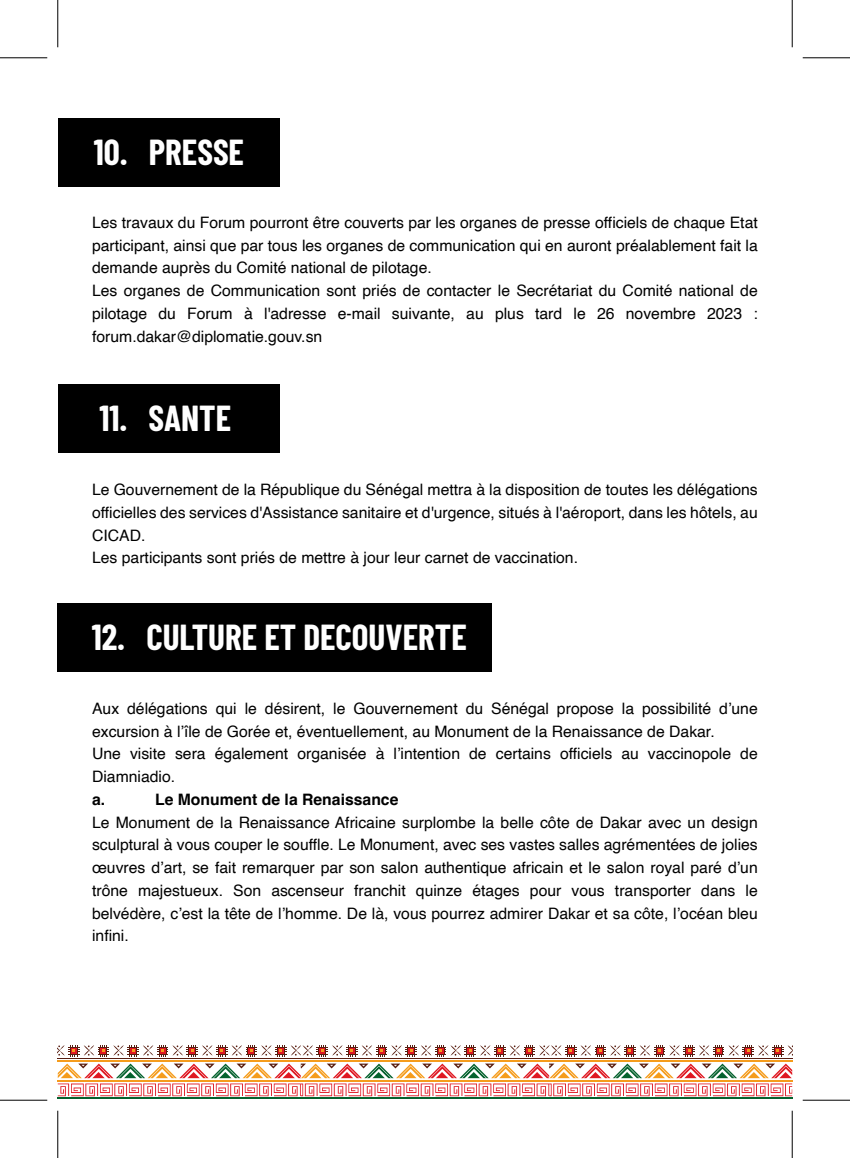
<style>
.page{position:relative;width:850px;height:1158px;background:#fff}
.page>*{position:absolute;margin:0;border:0;box-sizing:border-box;transform-origin:0 0}
.t1{font:700 35.35px "Barlow Condensed";color:#fff}
.t2{font:15.75px/22.8px "Helvetica";color:#000}
.t3{font:700 15.75px "Helvetica";color:#000}
</style>
<div class="page">
<hr style="left:58px;top:1080px;width:243px;height:1px;background:#f59c1c">
<hr style="left:58px;top:1060px;width:243px;height:1px;background:#f59c1c">
<hr style="left:58px;top:1057px;width:243px;height:1px;background:#571d10">
<hr style="left:58px;top:1097px;width:243px;height:2px;background:#05622e">
<hr style="left:301px;top:1080px;width:248px;height:1px;background:#f59c1c">
<hr style="left:301px;top:1060px;width:248px;height:1px;background:#f59c1c">
<hr style="left:301px;top:1057px;width:248px;height:1px;background:#571d10">
<hr style="left:301px;top:1097px;width:248px;height:2px;background:#05622e">
<svg style="left:58px;top:1083px;width:734px;height:13px"></svg>
<hr style="left:549px;top:1080px;width:243px;height:1px;background:#f59c1c">
<hr style="left:549px;top:1060px;width:243px;height:1px;background:#f59c1c">
<hr style="left:549px;top:1057px;width:243px;height:1px;background:#571d10">
<hr style="left:549px;top:1097px;width:243px;height:2px;background:#05622e">
<svg style="left:58px;top:1063px;width:734px;height:14px"></svg>
<svg style="left:58px;top:1045px;width:735px;height:11px"></svg>
<div style="left:58px;top:118px;width:221px;height:69px;background:#000"></div>
<div style="left:58px;top:384px;width:221px;height:69px;background:#000"></div>
<div style="left:58px;top:603px;width:434px;height:69px;background:#000"></div>
<hr style="left:0;top:57px;width:47px;height:1px;background:#000">
<hr style="left:802px;top:57px;width:48px;height:1px;background:#000">
<hr style="left:0;top:1099px;width:47px;height:1px;background:#000">
<hr style="left:802px;top:1099px;width:48px;height:1px;background:#000">
<hr style="left:57px;top:0;width:1px;height:47px;background:#000">
<hr style="left:57px;top:1110px;width:1px;height:47px;background:#000">
<hr style="left:792px;top:0;width:1px;height:47px;background:#000">
<hr style="left:792px;top:1110px;width:1px;height:47px;background:#000">
<h1 class="t1" style="left:94px;top:127px;width:152px">10. PRESSE</h1>
<p class="t2" style="left:92px;top:211px;width:667px">Les travaux du Forum pourront être couverts par les organes de presse officiels de chaque Etat participant, ainsi que par tous les organes de communication qui en auront préalablement fait la demande auprès du Comité national de pilotage.<br>Les organes de Communication sont priés de contacter le Secrétariat du Comité national de pilotage du Forum à l'adresse e-mail suivante, au plus tard le 26 novembre 2023 : forum.dakar@diplomatie.gouv.sn</p>
<h1 class="t1" style="left:100px;top:393px;width:133px">11. SANTE</h1>
<p class="t2" style="left:92px;top:478px;width:667px">Le Gouvernement de la République du Sénégal mettra à la disposition de toutes les délégations officielles des services d'Assistance sanitaire et d'urgence, situés à l'aéroport, dans les hôtels, au CICAD.<br>Les participants sont priés de mettre à jour leur carnet de vaccination.</p>
<h1 class="t1" style="left:92px;top:612px;width:377px">12. CULTURE ET DECOUVERTE</h1>
<p class="t2" style="left:92px;top:697px;width:667px">Aux délégations qui le désirent, le Gouvernement du Sénégal propose la possibilité d’une excursion à l’île de Gorée et, éventuellement, au Monument de la Renaissance de Dakar.<br>Une visite sera également organisée à l’intention de certains officiels au vaccinopole de Diamniadio.</p>
<p class="t3" style="left:92px;top:789px;width:15px">a.</p>
<p class="t3" style="left:155px;top:789px;width:245px">Le Monument de la Renaissance</p>
<p class="t2" style="left:92px;top:811px;width:667px;text-align:justify">Le Monument de la Renaissance Africaine surplombe la belle côte de Dakar avec un design sculptural à vous couper le souffle. Le Monument, avec ses vastes salles agrémentées de jolies œuvres d’art, se fait remarquer par son salon authentique africain et le salon royal paré d’un trône majestueux. Son ascenseur franchit quinze étages pour vous transporter dans le belvédère, c’est la tête de l’homme. De là, vous pourrez admirer Dakar et sa côte, l’océan bleu infini.</p>
</div>
